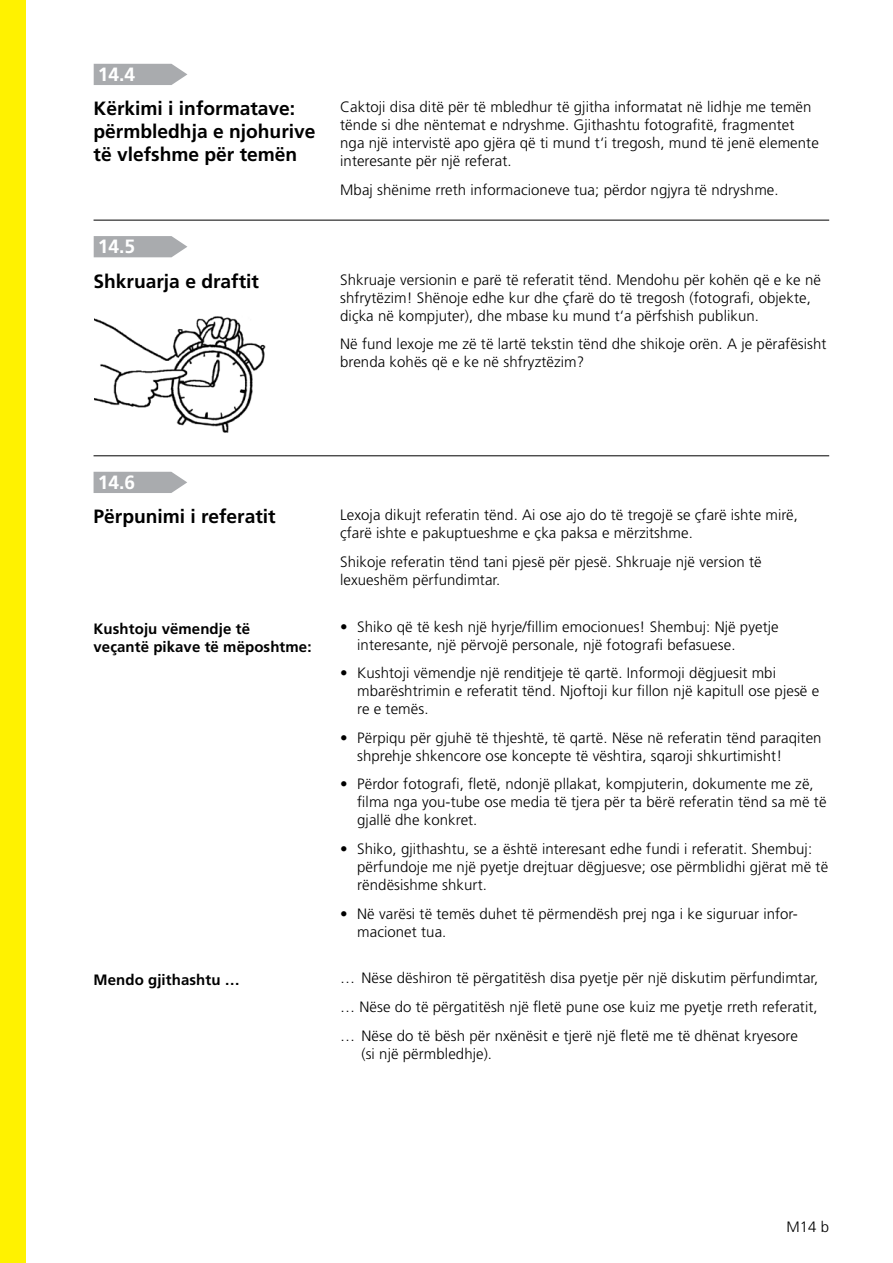
<style>
.page{position:relative;width:893px;height:1263px;background:#fff}
.page>*{position:absolute;margin:0;border:0;box-sizing:border-box;transform-origin:0 0}
.t1{font:700 19.2px/23.1px "Frutiger LT Pro";color:#000}
.t2{font:700 19.2px "Frutiger LT Pro";color:#fff}
.t3{font:300 15px/18px "Frutiger LT Pro";letter-spacing:.005em;color:#000}
.t4{font:300 15px/18px "Frutiger";letter-spacing:.005em;color:#000}
.t5{font:700 15px/18px "Frutiger LT Pro";letter-spacing:.005em;color:#000}
</style>
<div class="page">
<svg style="left:94px;top:64px;width:93px;height:21px;background:#afb1b4"></svg>
<hr style="left:94px;top:220px;width:735px;height:1px;background:#000">
<svg style="left:94px;top:236px;width:93px;height:21px;background:#b0b1b4"></svg>
<hr style="left:94px;top:455px;width:735px;height:1px;background:#000">
<svg style="left:94px;top:472px;width:93px;height:21px;background:#b0b1b4"></svg>
<img style="left:94px;top:316px;width:172px;height:117px">
<div style="left:0;top:0;width:26px;height:1263px;background:#fff200"></div>
<p class="t2" style="left:98px;top:63px;width:39px">14.4</p>
<p class="t1" style="left:94px;top:97px;width:223px">Kërkimi i informatave: përmbledhja e njohurive të vlefshme për temën</p>
<p class="t2" style="left:98px;top:235px;width:39px">14.5</p>
<p class="t1" style="left:94px;top:270px;width:167px">Shkruarja e draftit</p>
<p class="t3" style="left:340px;top:98px;width:480px">Caktoji disa ditë për të mbledhur të gjitha informatat në lidhje me temën tënde si dhe nëntemat e ndryshme. Gjithashtu fotografitë, fragmentet nga një intervistë apo gjëra që ti mund t‘i tregosh, mund të jenë elemente interesante për një referat.</p>
<p class="t3" style="left:340px;top:181px;width:440px">Mbaj shënime rreth informacioneve tua; përdor ngjyra të ndryshme.</p>
<p class="t3" style="left:340px;top:270px;width:482px">Shkruaje versionin e parë të referatit tënd. Mendohu për kohën që e ke në shfrytëzim! Shënoje edhe kur dhe çfarë do të tregosh (fotografi, objekte, diçka në kompjuter), dhe mbase ku mund t‘a përfshish publikun.</p>
<p class="t3" style="left:340px;top:335px;width:488px">Në fund lexoje me zë të lartë tekstin tënd dhe shikoje orën. A je përafësisht brenda kohës që e ke në shfryztëzim?</p>
<p class="t2" style="left:98px;top:471px;width:39px">14.6</p>
<p class="t1" style="left:94px;top:505px;width:184px">Përpunimi i referatit</p>
<p class="t5" style="left:94px;top:619px;width:219px">Kushtoju vëmendje të<br>veçantë pikave të mëposhtme:</p>
<p class="t5" style="left:94px;top:971px;width:148px">Mendo gjithashtu …</p>
<p class="t3" style="left:340px;top:506px;width:459px">Lexoja dikujt referatin tënd. Ai ose ajo do të tregojë se çfarë ishte mirë, çfarë ishte e pakuptueshme e çka paksa e mërzitshme.</p>
<p class="t3" style="left:340px;top:553px;width:423px">Shikoje referatin tënd tani pjesë për pjesë. Shkruaje një version të lexueshëm përfundimtar.</p>
<p class="t4" style="left:357px;top:617px;width:423px;text-indent:-17px">• Shiko që të kesh një hyrje/fillim emocionues! Shembuj: Një pyetje interesante, një përvojë personale, një fotografi befasuese.</p>
<p class="t4" style="left:357px;top:664px;width:463px;text-indent:-17px">• Kushtoji vëmendje një renditjeje të qartë. Informoji dëgjuesit mbi mbarështrimin e referatit tënd. Njoftoji kur fillon një kapitull ose pjesë e re e temës.</p>
<p class="t4" style="left:357px;top:728px;width:466px;text-indent:-17px">• Përpiqu për gjuhë të thjeshtë, të qartë. Nëse në referatin tënd paraqiten shprehje shkencore ose koncepte të vështira, sqaroji shkurtimisht!</p>
<p class="t4" style="left:357px;top:775px;width:471px;text-indent:-17px">• Përdor fotografi, fletë, ndonjë pllakat, kompjuterin, dokumente me zë, filma nga you-tube ose media të tjera për ta bërë referatin tënd sa më të gjallë dhe konkret.</p>
<p class="t4" style="left:357px;top:840px;width:472px;text-indent:-17px">• Shiko, gjithashtu, se a është interesant edhe fundi i referatit. Shembuj: përfundoje me një pyetje drejtuar dëgjuesve; ose përmblidhi gjërat më të rëndësishme shkurt.</p>
<p class="t4" style="left:357px;top:904px;width:442px;text-indent:-17px">• Në varësi të temës duhet të përmendësh prej nga i ke siguruar infor&shy;macionet tua.</p>
<p class="t3" style="left:340px;top:964px;width:480px;line-height:28.7px">… Nëse dëshiron të përgatitësh disa pyetje për një diskutim përfundimtar, … Nëse do të përgatitësh një fletë pune ose kuiz me pyetje rreth referatit,</p>
<p class="t4" style="left:361px;top:1026px;width:438px;text-indent:-21px">… Nëse do të bësh për nxënësit e tjerë një fletë me të dhënat kryesore (si një përmbledhje).</p>
<p class="t4" style="left:786px;top:1218px;width:44px">M14 b</p>
</div>
